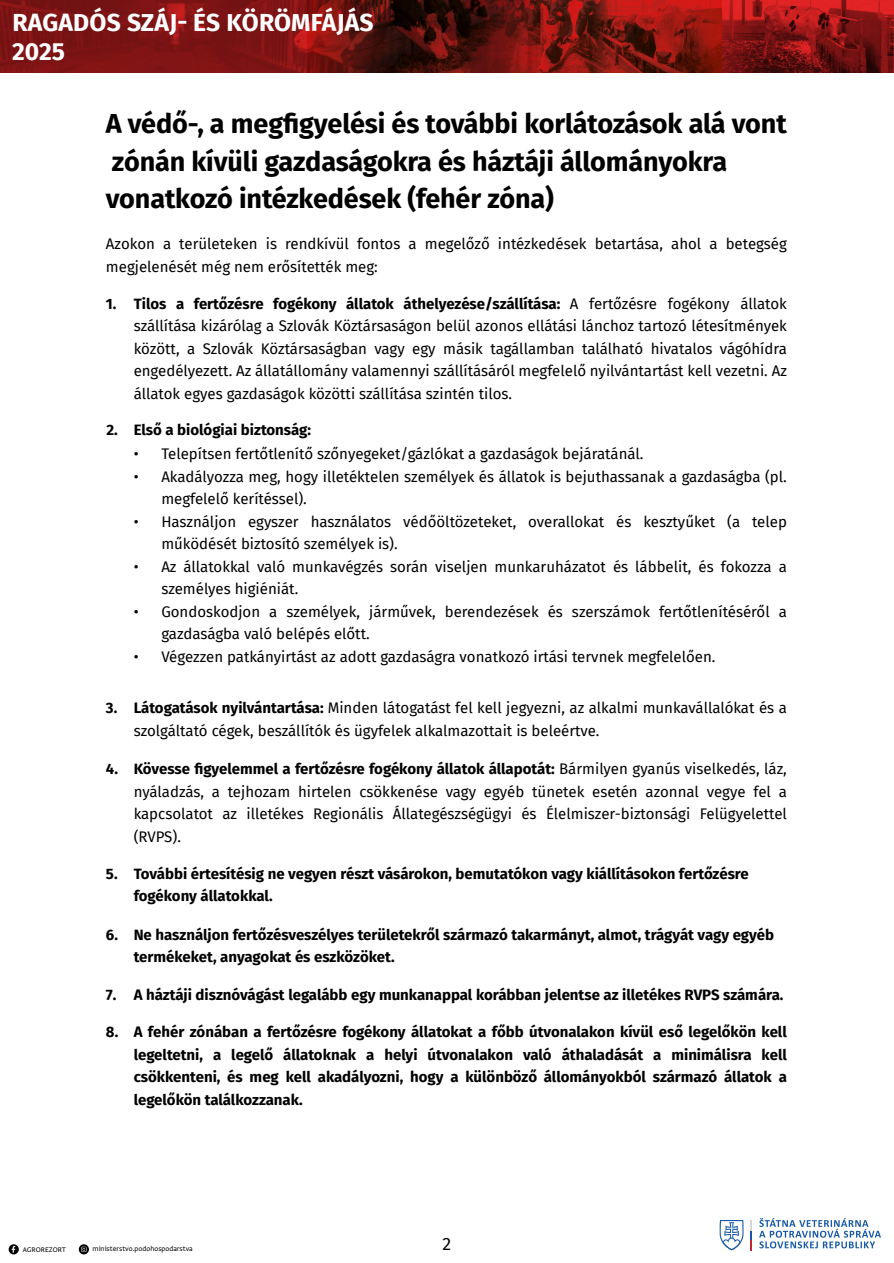
<style>
.page{position:relative;width:894px;height:1263px;background:#fff}
.page>*{position:absolute;margin:0;border:0;box-sizing:border-box;transform-origin:0 0}
.t1{font:700 27px/37.5px "Fira Sans";letter-spacing:-.005em;color:#000001}
.t2{font:700 24.6px/28.7px "Fira Sans";letter-spacing:.01em;color:#fff}
.t3{font:17.7px "Fira Sans";color:#000001}
.t4{font:15px/22.5px "Fira Sans";color:#000001}
.t5{font:700 15px/22.5px "Fira Sans";color:#000001}
.t6{font:7.95px "Greta Sans Std";color:#000001}
.s1{font-weight:700}
</style>
<div class="page">
<svg style="left:9px;top:1244px;width:10px;height:10px"></svg>
<svg style="left:79px;top:1244px;width:10px;height:10px"></svg>
<svg style="left:719px;top:1220px;width:24px;height:30px"></svg>
<svg style="left:750px;top:1220px;width:1px;height:30px"></svg>
<svg style="left:759px;top:1218px;width:121px;height:30px"></svg>
<img style="left:721px;top:0;width:172px;height:72px">
<img style="left:575px;top:0;width:146px;height:72px">
<img style="left:0;top:0;width:575px;height:72px">
<h2 class="t2" style="left:12px;top:9px;width:363px">RAGADÓS SZÁJ- ÉS KÖRÖMFÁJÁS<br>2025</h2>
<h1 class="t1" style="left:106px;top:105px;width:682px">A védő-, a megfigyelési és további korlátozások alá vont zónán kívüli gazdaságokra és háztáji állományokra vonatkozó intézkedések (fehér zóna)</h1>
<p class="t4" style="left:106px;top:233px;width:682px">Azokon a területeken is rendkívül fontos a megelőző intézkedések betartása, ahol a betegség megjelenését még nem erősítették meg:</p>
<p class="t5" style="left:106px;top:292px;width:12px">1.</p>
<p class="t4" style="left:134px;top:292px;width:654px;text-align:justify"><span class="s1">Tilos a fertőzésre fogékony állatok áthelyezése/szállítása:</span> A fertőzésre fogékony állatok szállítása kizárólag a Szlovák Köztársaságon belül azonos ellátási lánchoz tartozó létesítmények között, a Szlovák Köztársaságban vagy egy másik tagállamban található hivatalos vágóhídra engedélyezett. Az állatállomány valamennyi szállításáról megfelelő nyilvántartást kell vezetni. Az állatok egyes gazdaságok közötti szállítása szintén tilos.</p>
<p class="t5" style="left:106px;top:419px;width:13px">2.</p>
<p class="t5" style="left:134px;top:419px;width:179px">Első a biológiai biztonság:</p>
<p class="t4" style="left:134px;top:443px;width:511px">• Telepítsen fertőtlenítő szőnyegeket/gázlókat a gazdaságok bejáratánál.</p>
<p class="t4" style="left:161px;top:466px;width:626px;text-indent:-28px">• Akadályozza meg, hogy illetéktelen személyek és állatok is bejuthassanak a gazdaságba (pl. megfelelő kerítéssel).</p>
<p class="t4" style="left:161px;top:511px;width:626px;text-indent:-28px">• Használjon egyszer használatos védőöltözeteket, overallokat és kesztyűket (a telep működését biztosító személyek is).</p>
<p class="t4" style="left:161px;top:556px;width:626px;text-indent:-28px">• Az állatokkal való munkavégzés során viseljen munkaruházatot és lábbelit, és fokozza a személyes higiéniát.</p>
<p class="t4" style="left:161px;top:601px;width:626px;text-indent:-28px">• Gondoskodjon a személyek, járművek, berendezések és szerszámok fertőtlenítéséről a gazdaságba való belépés előtt.</p>
<p class="t4" style="left:134px;top:646px;width:583px">• Végezzen patkányirtást az adott gazdaságra vonatkozó irtási tervnek megfelelően.</p>
<p class="t4" style="left:134px;top:697px;width:654px;text-indent:-28px"><span class="s1">3. Látogatások nyilvántartása:</span> Minden látogatást fel kell jegyezni, az alkalmi munkavállalókat és a szolgáltató cégek, beszállítók és ügyfelek alkalmazottait is beleértve.</p>
<p class="t4" style="left:134px;top:758px;width:654px;text-align:justify;text-indent:-28px"><span class="s1">4. Kövesse figyelemmel a fertőzésre fogékony állatok állapotát:</span> Bármilyen gyanús viselkedés, láz, nyáladzás, a tejhozam hirtelen csökkenése vagy egyéb tünetek esetén azonnal vegye fel a kapcsolatot az illetékes Regionális Állategészségügyi és Élelmiszer-biztonsági Felügyelettel (RVPS).</p>
<p class="t5" style="left:134px;top:862px;width:616px;text-indent:-28px">5. További értesítésig ne vegyen részt vásárokon, bemutatókon vagy kiállításokon fertőzésre fogékony állatokkal.</p>
<p class="t5" style="left:134px;top:923px;width:641px;text-indent:-28px">6. Ne használjon fertőzésveszélyes területekről származó takarmányt, almot, trágyát vagy egyéb termékeket, anyagokat és eszközöket.</p>
<p class="t5" style="left:106px;top:984px;width:678px">7. A háztáji disznóvágást legalább egy munkanappal korábban jelentse az illetékes RVPS számára.</p>
<p class="t5" style="left:134px;top:1021px;width:654px;text-align:justify;text-indent:-28px">8. A fehér zónában a fertőzésre fogékony állatokat a főbb útvonalakon kívül eső legelőkön kell legeltetni, a legelő állatoknak a helyi útvonalakon való áthaladását a minimálisra kell csökkenteni, és meg kell akadályozni, hogy a különböző állományokból származó állatok a legelőkön találkozzanak.</p>
<p class="t6" style="left:23px;top:1246px;width:45px">AGROREZORT</p>
<p class="t6" style="left:93px;top:1245px;width:102px">ministerstvo.podohospodarstva</p>
<p class="t3" style="left:442px;top:1234px;width:10px">2</p>
</div>
